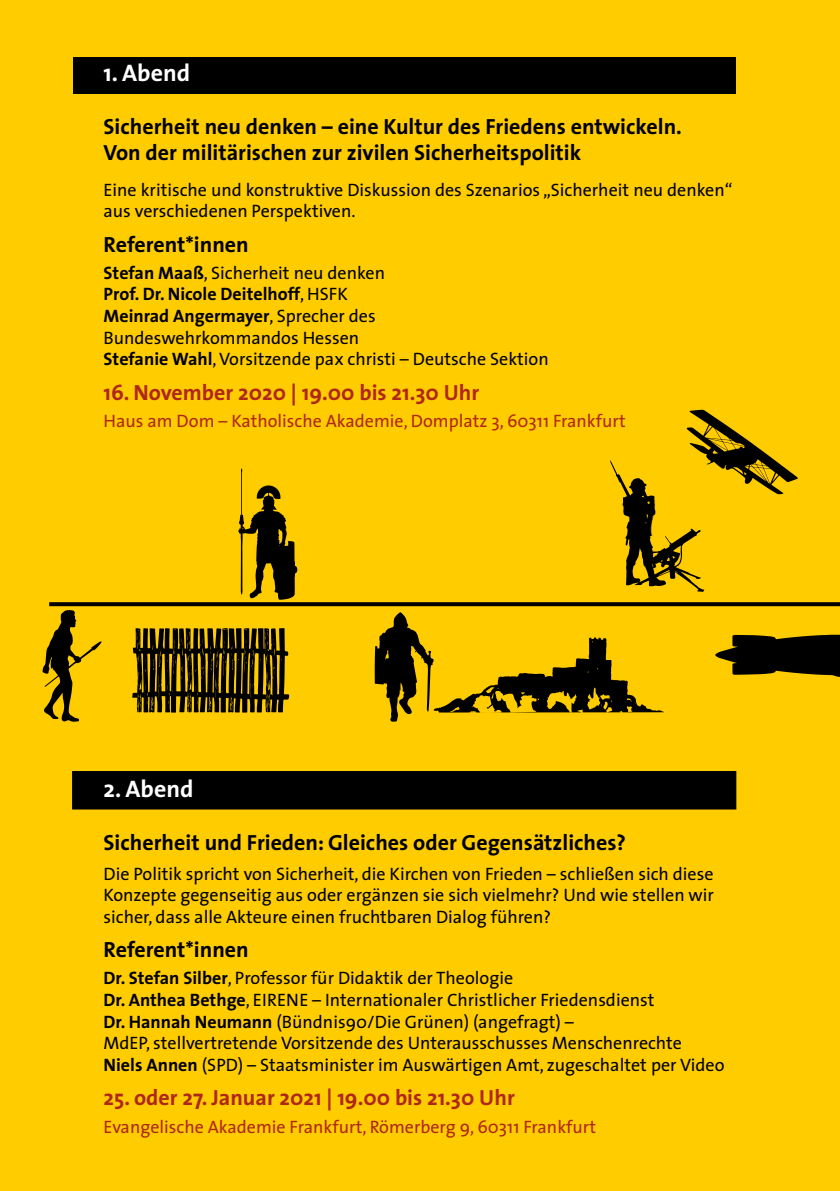
<style>
.page{position:relative;width:840px;height:1191px;background:#fff}
.page>*{position:absolute;margin:0;border:0;box-sizing:border-box;transform-origin:0 0}
.t1{font:700 24px "Mtud The Sans";color:#fff}
.t2{font:700 22px/26.4px "Mtud The Sans";color:#000}
.t3{font:700 22px "Mtud The Sans";color:#af271a}
.t4{font:18px/21.6px "Mtud The Sans";color:#000}
.t5{font:18px "Mtud The Sans";color:#af271a}
.s1{font-weight:700}
</style>
<div class="page">
<div style="left:0;top:0;width:839px;height:1191px;background:#fc0"></div>
<div style="left:73px;top:57px;width:662px;height:36px;background:#000"></div>
<div style="left:73px;top:772px;width:662px;height:36px;background:#000"></div>
<div style="left:72px;top:771px;width:664px;height:38px;border:2px solid #000"></div>
<svg style="left:49px;top:602px;width:790px;height:4px;background:#0c0a00"></svg>
<svg style="left:715px;top:635px;width:124px;height:42px"></svg>
<svg style="left:238px;top:468px;width:59px;height:132px"></svg>
<svg style="left:610px;top:410px;width:187px;height:182px"></svg>
<svg style="left:43px;top:610px;width:58px;height:112px"></svg>
<svg style="left:374px;top:612px;width:289px;height:110px"></svg>
<svg style="left:132px;top:628px;width:157px;height:84px"></svg>
<h1 class="t1" style="left:103px;top:53px;width:88px">1. Abend</h1>
<p class="t2" style="left:103px;top:113px;width:579px">Sicherheit neu denken – eine Kultur des Friedens entwickeln.<br>Von der militärischen zur zivilen Sicherheitspolitik</p>
<p class="t4" style="left:103px;top:178px;width:630px">Eine kritische und konstruktive Diskussion des Szenarios „Sicherheit neu denken“ aus verschiedenen Perspektiven.</p>
<p class="t2" style="left:103px;top:230px;width:147px">Referent*innen</p>
<p class="t4" style="left:103px;top:261px;width:446px"><span class="s1">Stefan Maaß</span>, Sicherheit neu denken<br><span class="s1">Prof. Dr. Nicole Deitelhoff</span>, HSFK<br><span class="s1">Meinrad Angermayer</span>, Sprecher des Bundeswehrkommandos Hessen<br><span class="s1">Stefanie Wahl</span>, Vorsitzende pax christi – Deutsche Sektion</p>
<p class="t3" style="left:103px;top:374px;width:377px">16. November 2020 | 19.00 bis 21.30 Uhr</p>
<p class="t5" style="left:103px;top:406px;width:523px">Haus am Dom – Katholische Akademie, Domplatz 3, 60311 Frankfurt</p>
<h1 class="t1" style="left:103px;top:769px;width:91px">2. Abend</h1>
<p class="t2" style="left:103px;top:828px;width:523px">Sicherheit und Frieden: Gleiches oder Gegensätzliches?</p>
<p class="t4" style="left:103px;top:862px;width:611px;text-align:justify">Die Politik spricht von Sicherheit, die Kirchen von Frieden – schließen sich diese Konzepte gegenseitig aus oder ergänzen sie sich vielmehr? Und wie stellen wir sicher, dass alle Akteure einen fruchtbaren Dialog führen?</p>
<p class="t2" style="left:103px;top:936px;width:147px">Referent*innen</p>
<p class="t4" style="left:103px;top:967px;width:622px"><span class="s1">Dr. Stefan Silber</span>, Professor für Didaktik der Theologie<br><span class="s1">Dr. Anthea Bethge</span>, EIRENE – Internationaler Christlicher Friedensdienst<br><span class="s1">Dr. Hannah Neumann</span> (Bündnis90/Die Grünen) (angefragt) –<br>MdEP, stellvertretende Vorsitzende des Unterausschusses Menschenrechte <span class="s1">Niels Annen</span> (SPD) – Staatsminister im Auswärtigen Amt, zugeschaltet per Video</p>
<p class="t3" style="left:103px;top:1079px;width:412px">25. oder 27. Januar 2021 | 19.00 bis 21.30 Uhr</p>
<p class="t5" style="left:103px;top:1111px;width:494px">Evangelische Akademie Frankfurt, Römerberg 9, 60311 Frankfurt</p>
</div>
